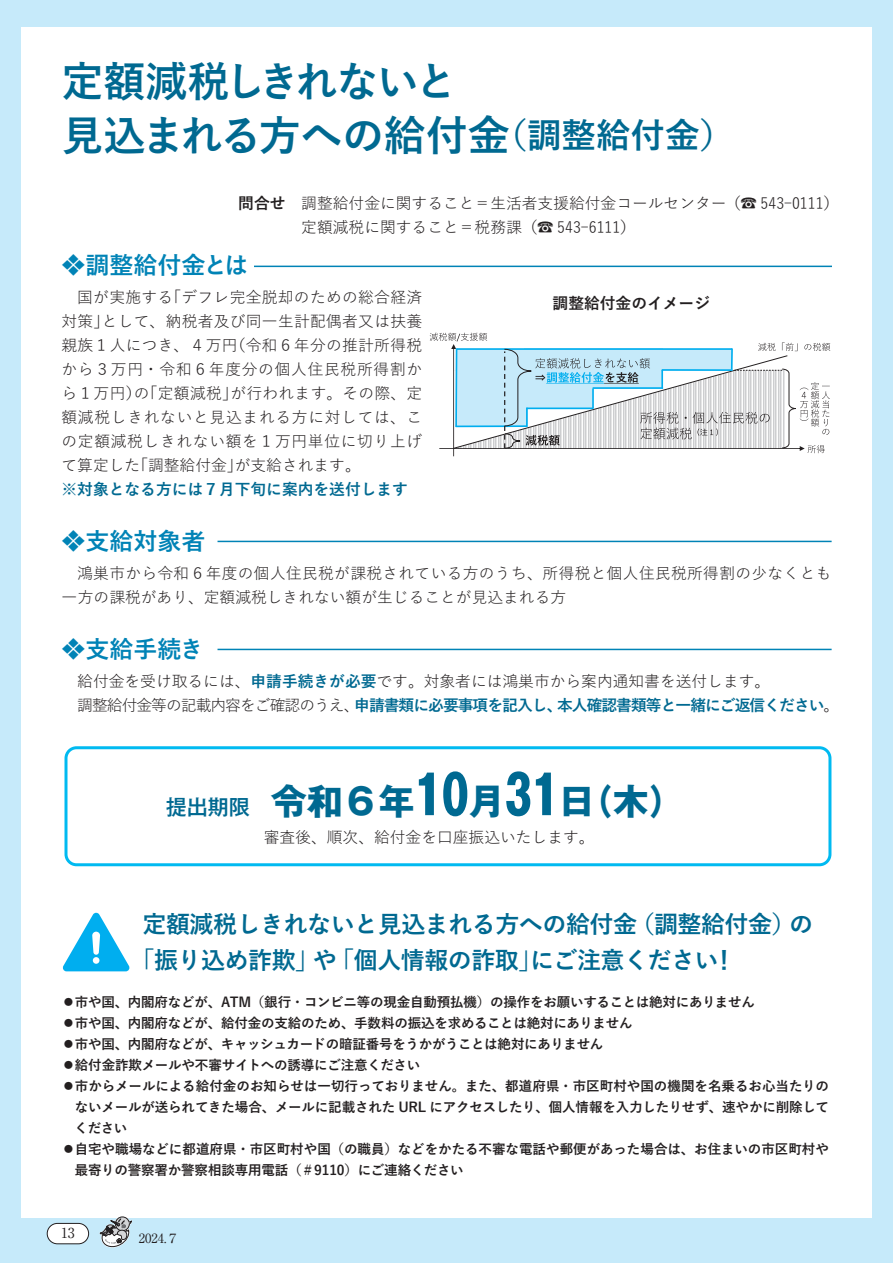
<style>
.page{position:relative;width:893px;height:1263px;background:#c6eafa}
.page>*{position:absolute;margin:0;border:0;box-sizing:border-box;transform-origin:0 0}
.t1{font:700 54px "Gothic MB101 Pro";color:#006991}
.t2{font:700 42px "Yu Go Pr 6 N";letter-spacing:-.01em;color:#006991}
.t3{font:700 42px "Yu Go Pr 6 N";letter-spacing:-.035em;color:#006991}
.t4{font:700 36px "Gothic MB101 Pro";color:#006991}
.t5{font:700 34.5px "Yu Go Pr 6 N";color:#006991}
.t6{font:700 24px/36px "Yu Go Pr 6 N";letter-spacing:-.02em;color:#006991}
.t7{font:700 24px "Yu Go Pr 6 N";color:#0083b6}
.t8{font:500 21px "Gothic MB101 Pro";color:#006991}
.t9{font:15.75px/24px "Yu Go Pr 6 N";letter-spacing:.02em;color:#231f20}
.t10{font:15.75px/24px "Yu Go Pr 6 N";color:#231f20}
.t11{font:15.75px "Yu Go Pr 6 N";letter-spacing:.045em;color:#231f20}
.t12{font:700 15.75px "Yu Go Pr 6 N";color:#006991}
.t13{font:15.75px "Yu Go Pr 6 N";letter-spacing:-.06em;color:#231f20}
.t14{font:700 15.75px "Yu Go Pr 6 N";letter-spacing:-.06em;color:#006991}
.t15{font:700 15.75px "Yu Go Pr 6 N";color:#231f20}
.t16{font:13.8px "Ryumin Pro";color:#231f20}
.t17{font:700 13.5px "Yu Go Pr 6 N";letter-spacing:-.01em;color:#231f20}
.t18{font:12.75px "Ryumin Pro";color:#231f20}
.s1{font-weight:700}
.s2{font-weight:700;color:#006991}
</style>
<div class="page">
<div style="left:21px;top:27px;width:851px;height:1191px;background:#fff"></div>
<svg style="left:62px;top:912px;width:68px;height:59px"></svg>
<div style="left:64px;top:746px;width:767px;height:120px;border:3px solid #00baf1;border-radius:10px"></div>
<hr style="left:254px;top:266px;width:577px;height:1px;background:#0083b6">
<hr style="left:218px;top:541px;width:613px;height:1px;background:#0083b6">
<hr style="left:218px;top:649px;width:613px;height:1px;background:#0083b6">
<svg style="left:430px;top:333px;width:400px;height:123px"></svg>
<div style="left:47px;top:1223px;width:42px;height:21px;background:#fff;border-radius:10px"></div>
<div style="left:47px;top:1223px;width:42px;height:21px;border:1px solid #231f20;border-radius:10px"></div>
<svg style="left:99px;top:1216px;width:33px;height:32px"></svg>
<h2 class="t3" style="left:62px;top:58px;width:397px">定額減税しきれないと</h2>
<h2 class="t2" style="left:62px;top:112px;width:450px">見込まれる方への給付金</h2>
<h3 class="t5" style="left:493px;top:116px;width:243px">（調整給付金(</h3>
<p class="t10" style="left:238px;top:189px;width:602px"><span class="s1">問合せ　</span>調整給付金に関すること＝生活者支援給付金コールセンター)☎ 543-0111(　　　　定額減税に関すること＝税務課)☎ 543-6111(</p>
<h3 class="t7" style="left:62px;top:251px;width:188px">❖調整給付金とは</h3>
<p class="t9" style="left:165px;top:283px;width:258px">「デフレ完全脱却のための総合経済</p>
<p class="t9" style="left:102px;top:283px;width:322px;text-indent:-25px">国が実施する<br>として、納税者及び同一生計配偶者又は扶養</p>
<p class="t9" style="left:62px;top:307px;width:49px">対策」</p>
<p class="t15" style="left:553px;top:295px;width:159px">調整給付金のイメージ</p>
<p class="t9" style="left:230px;top:331px;width:194px">（令和６年分の推計所得税</p>
<p class="t9" style="left:62px;top:331px;width:178px">親族１人につき、４万円</p>
<p class="t11" style="left:62px;top:354px;width:362px">から３万円・令和６年度分の個人住民税所得割か</p>
<p class="t9" style="left:230px;top:379px;width:193px">が行われます。その際、定</p>
<p class="t9" style="left:62px;top:379px;width:178px">ら１万円 「の） 定額減税」</p>
<p class="t11" style="left:62px;top:402px;width:362px">額減税しきれないと見込まれる方に対しては、こ</p>
<p class="t11" style="left:62px;top:426px;width:362px">の定額減税しきれない額を１万円単位に切り上げ</p>
<p class="t10" style="left:235px;top:451px;width:127px">が支給されます。</p>
<p class="t9" style="left:132px;top:451px;width:112px">「調整給付金」</p>
<p class="t9" style="left:62px;top:451px;width:80px">て算定した</p>
<p class="t12" style="left:62px;top:480px;width:348px">※対象となる方には７月下旬に案内を送付します</p>
<h3 class="t7" style="left:62px;top:527px;width:145px">❖支給対象者</h3>
<p class="t9" style="left:62px;top:559px;width:771px;text-indent:16px">鴻巣市から令和６年度の個人住民税が課税されている方のうち、所得税と個人住民税所得割の少なくとも一方の課税があり、定額減税しきれない額が生じることが見込まれる方</p>
<h3 class="t7" style="left:62px;top:635px;width:144px">❖支給手続き</h3>
<p class="t10" style="left:557px;top:667px;width:284px;text-indent:-480px">給付金を受け取るには、<span class="s2">申請手続きが必要</span>です。対象者には鴻巣市から案内通知書を送付します。<br><span class="s2">本人確認書類等と一緒にご返信ください</span>。</p>
<p class="t14" style="left:354px;top:696px;width:210px">申請書類に必要事項を記入し、</p>
<p class="t13" style="left:77px;top:690px;width:284px">調整給付金等の記載内容をご確認のうえ、</p>
<h3 class="t8" style="left:166px;top:790px;width:85px">提出期限</h3>
<h1 class="t1" style="left:415px;top:750px;width:55px">10</h1>
<h1 class="t1" style="left:505px;top:750px;width:55px">31</h1>
<h3 class="t4" style="left:271px;top:771px;width:145px">令和６年</h3>
<h3 class="t4" style="left:469px;top:771px;width:37px">月</h3>
<h3 class="t4" style="left:559px;top:771px;width:127px">（日木(</h3>
<p class="t10" style="left:264px;top:823px;width:332px">審査後、順次、給付金を口座振込いたします。</p>
<h3 class="t6" style="left:631px;top:907px;width:167px">（調整給付金）</h3>
<h3 class="t6" style="left:530px;top:907px;width:202px;text-indent:-387px">定額減税しきれないと見込まれる方への給付金<br>にご注意ください!</h3>
<h3 class="t6" style="left:131px;top:943px;width:190px">「振り込め詐欺」</h3>
<h3 class="t6" style="left:330px;top:943px;width:214px">「個人情報の詐取」</h3>
<h3 class="t6" style="left:313px;top:943px;width:25px">や</h3>
<h3 class="t6" style="left:789px;top:907px;width:25px">の</h3>
<p class="t17" style="left:62px;top:994px;width:695px">⚫市や国、内閣府などが、ATM（銀行・コンビニ等の現金自動預払機）の操作をお願いすることは絶対にありません</p>
<p class="t17" style="left:62px;top:1015px;width:572px">⚫市や国、内閣府などが、給付金の支給のため、手数料の振込を求めることは絶対にありません</p>
<p class="t17" style="left:62px;top:1036px;width:543px">⚫市や国、内閣府などが、キャッシュカードの暗証番号をうかがうことは絶対にありません</p>
<p class="t17" style="left:62px;top:1057px;width:360px">⚫給付金詐欺メールや不審サイトへの誘導にご注意ください</p>
<p class="t17" style="left:62px;top:1078px;width:769px">⚫市からメールによる給付金のお知らせは一切行っておりません。また、都道府県・市区町村や国の機関を名乗るお心当たりの</p>
<p class="t17" style="left:75px;top:1099px;width:756px">ないメールが送られてきた場合、メールに記載された URL にアクセスしたり、個人情報を入力したりせず、速やかに削除して</p>
<p class="t17" style="left:75px;top:1120px;width:54px">ください</p>
<p class="t17" style="left:62px;top:1141px;width:769px">⚫自宅や職場などに都道府県・市区町村や国（の職員）などをかたる不審な電話や郵便があった場合は、お住まいの市区町村や</p>
<p class="t17" style="left:75px;top:1162px;width:390px">最寄りの警察署か警察相談専用電話（＃9110）にご連絡ください</p>
<p class="t16" style="left:61px;top:1222px;width:15px">13</p>
<p class="t18" style="left:139px;top:1228px;width:42px">2024.７</p>
</div>
